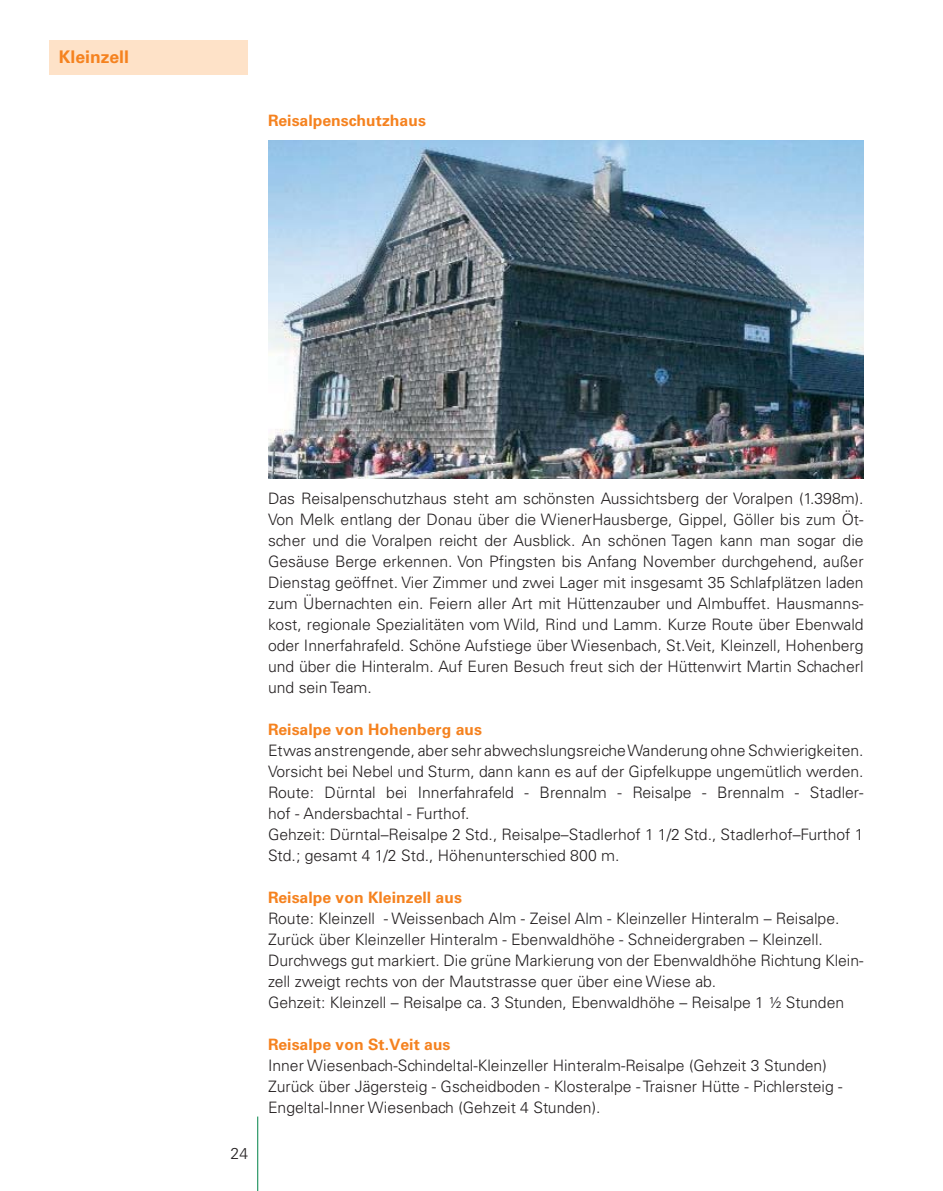
<style>
.page{position:relative;width:943px;height:1191px;background:#fff}
.page>*{position:absolute;margin:0;border:0;box-sizing:border-box;transform-origin:0 0}
.t1{font:700 17.5px "Univers";color:#f5821f}
.t2{font:300 15.75px/21px "Univers";color:#231f20}
.t3{font:700 15.75px "Univers";color:#f5821f}
</style>
<div class="page">
<hr style="left:257px;top:1116px;width:1px;height:75px;background:#008348">
<img style="left:268px;top:140px;width:595px;height:338px">
<div style="left:50px;top:40px;width:198px;height:34px;background:#fee2c8"></div>
<p class="t1" style="left:59px;top:51px;width:72px">Kleinzell</p>
<p class="t3" style="left:268px;top:115px;width:159px">Reisalpenschutzhaus</p>
<p class="t2" style="left:231px;top:1144px;width:19px">24</p>
<p class="t2" style="left:268px;top:489px;width:597px;text-align:justify">Das Reisalpenschutzhaus steht am schönsten Aussichtsberg der Voralpen (1.398m).<br>Von Melk entlang der Donau über die WienerHausberge, Gippel, Göller bis zum Öt&shy;scher und die Voralpen reicht der Ausblick. An schönen Tagen kann man sogar die Gesäuse Berge erkennen. Von Pfingsten bis Anfang November durchgehend, außer Dienstag geöffnet. Vier Zimmer und zwei Lager mit insgesamt 35 Schlafplätzen laden zum Übernachten ein. Feiern aller Art mit Hüttenzauber und Almbuffet. Hausmanns&shy;kost, regionale Spezialitäten vom Wild, Rind und Lamm. Kurze Route über Ebenwald oder Innerfahrafeld. Schöne Aufstiege über Wiesenbach, St.Veit, Kleinzell, Hohenberg und über die Hinteralm. Auf Euren Besuch freut sich der Hüttenwirt Martin Schacherl und sein Team.</p>
<p class="t3" style="left:268px;top:724px;width:215px">Reisalpe von Hohenberg aus</p>
<p class="t2" style="left:268px;top:741px;width:597px">Etwas anstrengende, aber sehr abwechslungsreiche Wanderung ohne Schwierigkeiten.<br>Vorsicht bei Nebel und Sturm, dann kann es auf der Gipfelkuppe ungemütlich werden.<br>Route: Dürntal bei Innerfahrafeld - Brennalm - Reisalpe - Brennalm - Stadler&shy;hof - Andersbachtal - Furthof.<br>Gehzeit: Dürntal–Reisalpe 2 Std., Reisalpe–Stadlerhof 1 1/2 Std., Stadlerhof–Furthof 1<br>Std.; gesamt 4 1/2 Std., Höhenunterschied 800 m.</p>
<p class="t3" style="left:268px;top:892px;width:195px">Reisalpe von Kleinzell aus</p>
<p class="t2" style="left:268px;top:909px;width:597px">Route: Kleinzell - Weissenbach Alm - Zeisel Alm - Kleinzeller Hinteralm – Reisalpe.<br>Zurück über Kleinzeller Hinteralm - Ebenwaldhöhe - Schneidergraben – Kleinzell.<br>Durchwegs gut markiert. Die grüne Markierung von der Ebenwaldhöhe Richtung Klein&shy;zell zweigt rechts von der Mautstrasse quer über eine Wiese ab.<br>Gehzeit: Kleinzell – Reisalpe ca. 3 Stunden, Ebenwaldhöhe – Reisalpe 1 ½ Stunden</p>
<p class="t3" style="left:268px;top:1039px;width:184px">Reisalpe von St.Veit aus</p>
<p class="t2" style="left:268px;top:1056px;width:576px">Inner Wiesenbach-Schindeltal-Kleinzeller Hinteralm-Reisalpe (Gehzeit 3 Stunden)<br>Zurück über Jägersteig - Gscheidboden - Klosteralpe - Traisner Hütte - Pichlersteig -<br>Engeltal-Inner Wiesenbach (Gehzeit 4 Stunden).</p>
</div>
